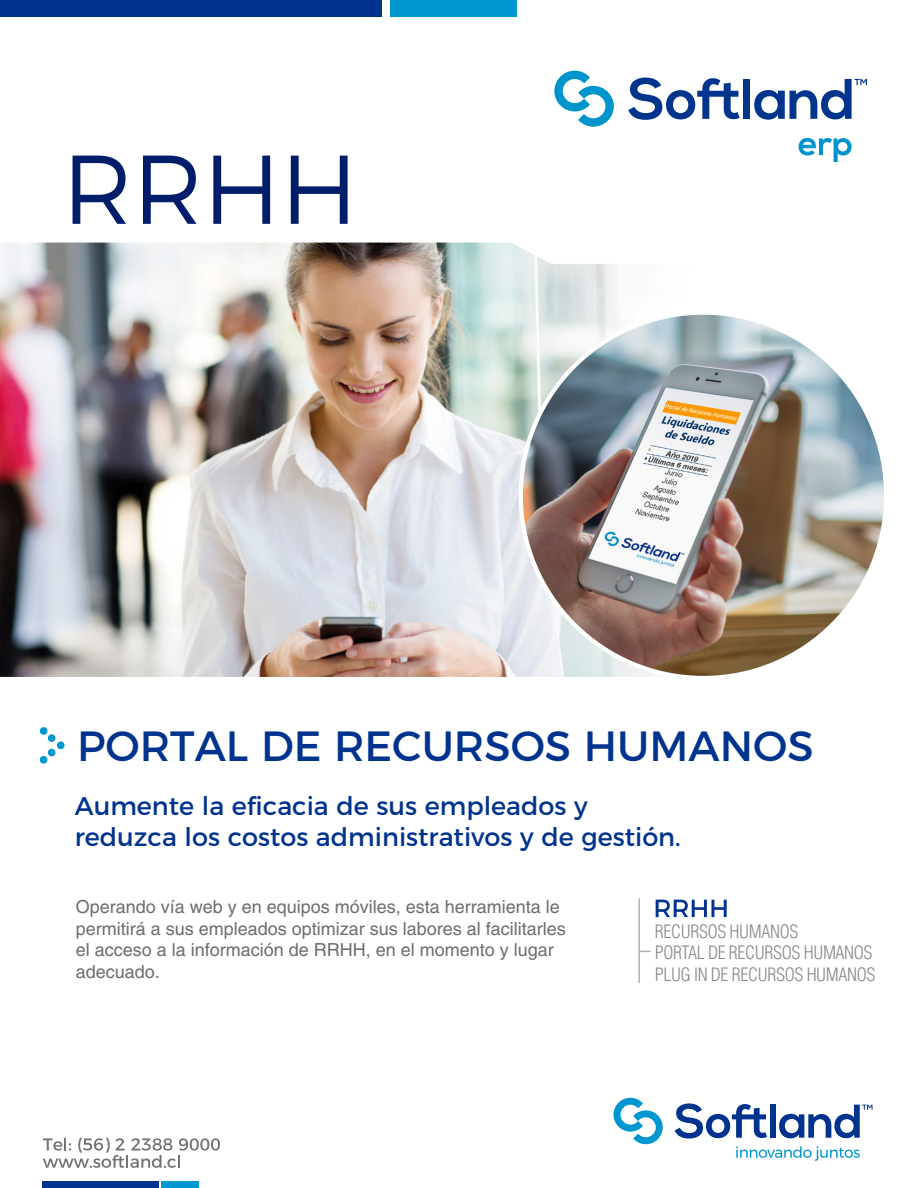
<style>
.page{position:relative;width:918px;height:1188px;background:#fff}
.page>*{position:absolute;margin:0;border:0;box-sizing:border-box;transform-origin:0 0}
.t1{font:42.15px "Montserrat";color:#00338d}
.t2{font:25.5px/30.6px "Montserrat";color:#00338d}
.t3{font:18px/21.6px "Helvetica LT Std";color:#6c6d6d}
.t4{font:300 condensed 18px/21.6px "Helvetica";letter-spacing:-.02em;color:#89878c}
</style>
<div class="page">
<div style="left:43px;top:1181px;width:116px;height:7px;background:#00338d"></div>
<div style="left:162px;top:1181px;width:37px;height:7px;background:#0096d0"></div>
<img style="left:0;top:243px;width:652px;height:434px">
<div style="left:0;top:0;width:382px;height:17px;background:#00338d"></div>
<div style="left:390px;top:0;width:127px;height:17px;background:#0096d0"></div>
<hr style="left:638px;top:899px;width:2px;height:84px;background:#b0afb5">
<svg style="left:656px;top:900px;width:71px;height:17px"></svg>
<svg style="left:73px;top:156px;width:53px;height:68px"></svg>
<svg style="left:143px;top:156px;width:53px;height:68px"></svg>
<svg style="left:213px;top:156px;width:57px;height:68px"></svg>
<svg style="left:291px;top:156px;width:57px;height:68px"></svg>
<svg style="left:43px;top:1138px;width:177px;height:30px"></svg>
<svg style="left:675px;top:1103px;width:92px;height:36px"></svg>
<div style="left:770px;top:1105px;width:6px;height:33px;background:#00338d"></div>
<svg style="left:779px;top:1105px;width:94px;height:33px"></svg>
<svg style="left:614px;top:1098px;width:49px;height:46px"></svg>
<svg style="left:736px;top:1146px;width:124px;height:15px"></svg>
<svg style="left:799px;top:138px;width:53px;height:24px"></svg>
<svg style="left:628px;top:78px;width:112px;height:42px"></svg>
<div style="left:743px;top:79px;width:7px;height:40px;background:#00348d"></div>
<svg style="left:754px;top:79px;width:113px;height:41px"></svg>
<svg style="left:554px;top:71px;width:60px;height:56px"></svg>
<img style="left:521px;top:313px;width:365px;height:365px;border-radius:183px">
<div style="left:40px;top:727px;width:7px;height:8px;background:#0096d0;border-radius:50%"></div>
<div style="left:48px;top:734px;width:7px;height:8px;background:#0096d0;border-radius:50%"></div>
<div style="left:57px;top:742px;width:8px;height:7px;background:#0096d0;border-radius:50%"></div>
<div style="left:48px;top:749px;width:7px;height:7px;background:#0096d0;border-radius:50%"></div>
<div style="left:40px;top:756px;width:7px;height:8px;background:#0096d0;border-radius:50%"></div>
<h1 class="t1" style="left:77px;top:712px;width:738px">PORTAL DE RECURSOS HUMANOS</h1>
<h2 class="t2" style="left:75px;top:789px;width:607px">Aumente la eficacia de sus empleados y reduzca los costos administrativos y de gestión.</h2>
<p class="t3" style="left:76px;top:896px;width:492px">Operando vía web y en equipos móviles, esta herramienta le permitirá a sus empleados optimizar sus labores al facilitarles el acceso a la información de RRHH, en el momento y lugar adecuado.</p>
<p class="t4" style="left:655px;top:920px;width:222px">RECURSOS HUMANOS<br>PORTAL DE RECURSOS HUMANOS<br>PLUG IN DE RECURSOS HUMANOS</p>
</div>
